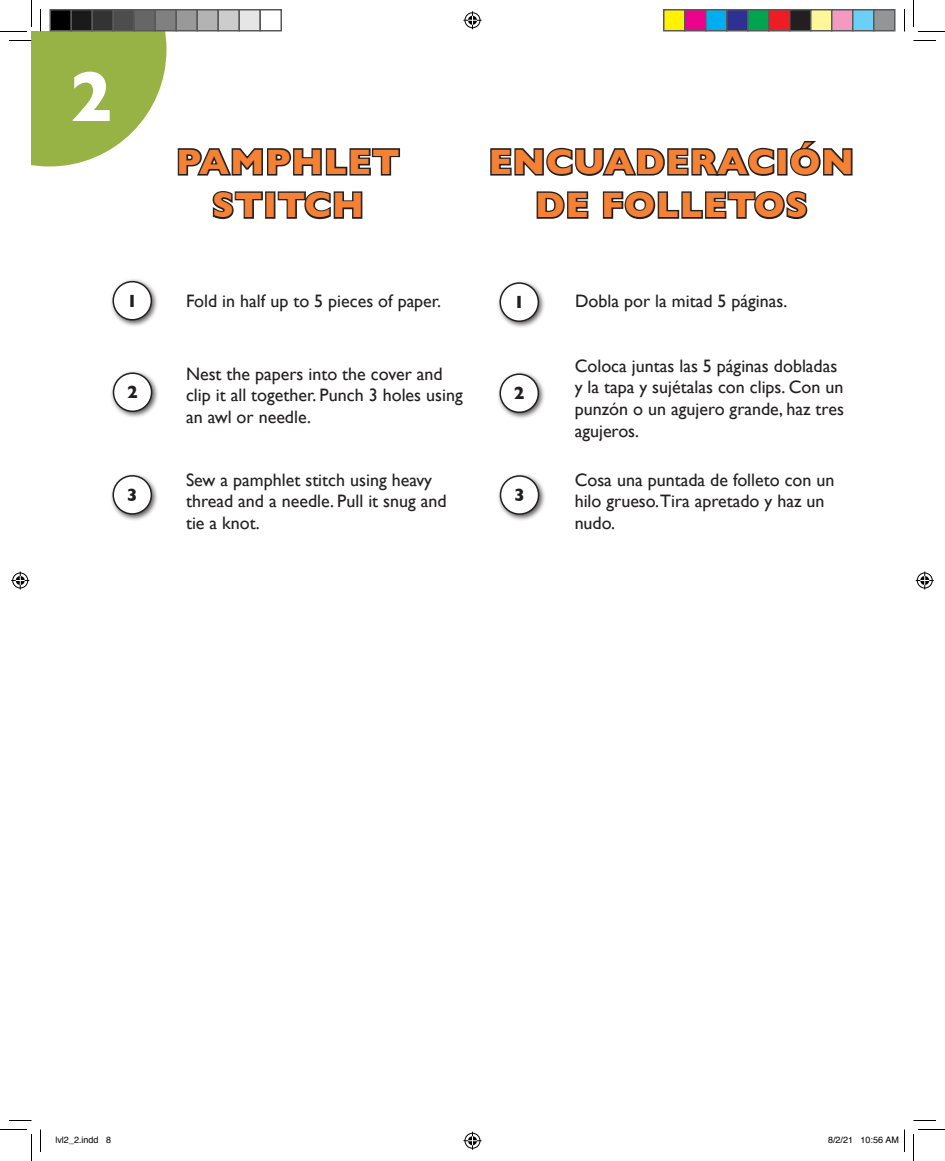
<style>
.page{position:relative;width:945px;height:1161px;background:#fff}
.page>*{position:absolute;margin:0;border:0;box-sizing:border-box;transform-origin:0 0}
.t1{font:700 72px "Gill Sans";color:#fff}
.t2{font:700 36px/43.2px "Gill Sans";letter-spacing:.025em;color:#f48134;text-align:center}
.t3{font:18px/21.6px "Gill Sans";color:#231f20}
.t4{font:700 18px "Gill Sans";color:#231f20}
.t5{font:9px "Helvetica";color:#000}
</style>
<div class="page">
<div style="left:497px;top:371px;width:49px;height:49px;background:#231f20;opacity:.75"></div>
<div style="left:500px;top:374px;width:38px;height:38px;background:#fff;border-radius:50%"></div>
<div style="left:500px;top:373px;width:39px;height:40px;border:2px solid #231f20;border-radius:50%"></div>
<div style="left:497px;top:279px;width:49px;height:50px;background:#231f20;opacity:.75"></div>
<div style="left:500px;top:283px;width:38px;height:38px;background:#fff;border-radius:50%"></div>
<div style="left:500px;top:282px;width:39px;height:40px;border:2px solid #231f20;border-radius:50%"></div>
<div style="left:110px;top:278px;width:49px;height:50px;background:#231f20;opacity:.75"></div>
<div style="left:113px;top:282px;width:38px;height:38px;background:#fff;border-radius:50%"></div>
<div style="left:113px;top:281px;width:39px;height:40px;border:2px solid #231f20;border-radius:50%"></div>
<div style="left:497px;top:472px;width:50px;height:50px;background:#231f20;opacity:.75"></div>
<div style="left:501px;top:476px;width:38px;height:38px;background:#fff;border-radius:50%"></div>
<div style="left:500px;top:475px;width:39px;height:40px;border:2px solid #231f20;border-radius:50%"></div>
<div style="left:110px;top:370px;width:50px;height:49px;background:#231f20;opacity:.75"></div>
<div style="left:114px;top:373px;width:38px;height:38px;background:#fff;border-radius:50%"></div>
<div style="left:113px;top:372px;width:39px;height:40px;border:2px solid #231f20;border-radius:50%"></div>
<div style="left:110px;top:472px;width:49px;height:50px;background:#231f20;opacity:.75"></div>
<div style="left:113px;top:476px;width:38px;height:38px;background:#fff;border-radius:50%"></div>
<div style="left:113px;top:475px;width:39px;height:40px;border:2px solid #231f20;border-radius:50%"></div>
<svg style="left:490px;top:147px;width:285px;height:29px"></svg>
<div style="left:777px;top:148px;width:11px;height:28px;border:3px solid #231f20"></div>
<svg style="left:790px;top:141px;width:63px;height:35px"></svg>
<svg style="left:536px;top:191px;width:53px;height:28px"></svg>
<svg style="left:602px;top:191px;width:206px;height:29px"></svg>
<svg style="left:177px;top:148px;width:224px;height:28px"></svg>
<svg style="left:212px;top:191px;width:51px;height:29px"></svg>
<div style="left:265px;top:191px;width:10px;height:28px;border:3px solid #231f20"></div>
<svg style="left:277px;top:191px;width:86px;height:29px"></svg>
<svg style="left:914px;top:40px;width:22px;height:1px"></svg>
<svg style="left:9px;top:1120px;width:23px;height:1px"></svg>
<svg style="left:914px;top:1120px;width:22px;height:1px"></svg>
<svg style="left:40px;top:1130px;width:1px;height:22px"></svg>
<svg style="left:904px;top:9px;width:1px;height:23px"></svg>
<svg style="left:0;top:0;width:166px;height:166px"></svg>
<svg style="left:0;top:1129px;width:32px;height:32px"></svg>
<svg style="left:913px;top:0;width:32px;height:32px"></svg>
<svg style="left:913px;top:1129px;width:32px;height:32px"></svg>
<svg style="left:464px;top:11px;width:18px;height:18px"></svg>
<svg style="left:464px;top:1132px;width:18px;height:18px"></svg>
<svg style="left:11px;top:572px;width:18px;height:18px"></svg>
<svg style="left:916px;top:572px;width:18px;height:18px"></svg>
<div style="left:50px;top:10px;width:21px;height:21px;background:#000"></div>
<div style="left:50px;top:9px;width:22px;height:23px;border:2px solid #595959"></div>
<div style="left:71px;top:10px;width:21px;height:21px;background:#1a1a1a"></div>
<div style="left:70px;top:9px;width:23px;height:23px;border:2px solid #595959"></div>
<div style="left:92px;top:10px;width:21px;height:21px;background:#333"></div>
<div style="left:92px;top:9px;width:22px;height:23px;border:2px solid #595959"></div>
<div style="left:113px;top:10px;width:21px;height:21px;background:#4d4d4d"></div>
<div style="left:112px;top:9px;width:23px;height:23px;border:2px solid #595959"></div>
<div style="left:134px;top:10px;width:21px;height:21px;background:#666"></div>
<div style="left:134px;top:9px;width:22px;height:23px;border:2px solid #595959"></div>
<div style="left:155px;top:10px;width:21px;height:21px;background:#808080"></div>
<div style="left:154px;top:9px;width:23px;height:23px;border:2px solid #595959"></div>
<div style="left:176px;top:10px;width:21px;height:21px;background:#999"></div>
<div style="left:176px;top:9px;width:22px;height:23px;border:2px solid #595959"></div>
<div style="left:197px;top:10px;width:21px;height:21px;background:#b3b3b3"></div>
<div style="left:196px;top:9px;width:23px;height:23px;border:2px solid #595959"></div>
<div style="left:218px;top:10px;width:21px;height:21px;background:#ccc"></div>
<div style="left:218px;top:9px;width:22px;height:23px;border:2px solid #595959"></div>
<div style="left:239px;top:10px;width:21px;height:21px;background:#e6e6e6"></div>
<div style="left:238px;top:9px;width:23px;height:23px;border:2px solid #595959"></div>
<div style="left:260px;top:9px;width:22px;height:23px;border:2px solid #595959"></div>
<div style="left:664px;top:10px;width:21px;height:21px;background:#fff101"></div>
<div style="left:663px;top:9px;width:23px;height:23px;border:2px solid #595959"></div>
<div style="left:685px;top:10px;width:21px;height:21px;background:#ed028c"></div>
<div style="left:684px;top:9px;width:22px;height:23px;border:2px solid #595959"></div>
<div style="left:706px;top:10px;width:21px;height:21px;background:#00aeef"></div>
<div style="left:705px;top:9px;width:23px;height:23px;border:2px solid #595959"></div>
<div style="left:727px;top:10px;width:21px;height:21px;background:#2e3092"></div>
<div style="left:726px;top:9px;width:22px;height:23px;border:2px solid #595959"></div>
<div style="left:748px;top:10px;width:21px;height:21px;background:#00a54f"></div>
<div style="left:747px;top:9px;width:23px;height:23px;border:2px solid #595959"></div>
<div style="left:769px;top:10px;width:21px;height:21px;background:#ee1d23"></div>
<div style="left:768px;top:9px;width:22px;height:23px;border:2px solid #595959"></div>
<div style="left:790px;top:10px;width:21px;height:21px;background:#231f20"></div>
<div style="left:789px;top:9px;width:23px;height:23px;border:2px solid #595959"></div>
<div style="left:811px;top:10px;width:21px;height:21px;background:#fff79a"></div>
<div style="left:810px;top:9px;width:22px;height:23px;border:2px solid #595959"></div>
<div style="left:832px;top:10px;width:21px;height:21px;background:#f499c2"></div>
<div style="left:831px;top:9px;width:23px;height:23px;border:2px solid #595959"></div>
<div style="left:853px;top:10px;width:21px;height:21px;background:#6bcff6"></div>
<div style="left:852px;top:9px;width:22px;height:23px;border:2px solid #595959"></div>
<div style="left:874px;top:10px;width:21px;height:21px;background:#939598"></div>
<div style="left:873px;top:9px;width:23px;height:23px;border:2px solid #595959"></div>
<svg style="left:904px;top:1130px;width:1px;height:22px"></svg>
<h1 class="t1" style="left:70px;top:40px;width:44px">2</h1>
<h2 class="t2" style="left:176px;top:140px;width:225px">PAMPHLET<br>STITCH</h2>
<h2 class="t2" style="left:489px;top:140px;width:367px">ENCUADERACIÓN<br>DE FOLLETOS</h2>
<p class="t3" style="left:186px;top:290px;width:257px">Fold in half up to 5 pieces of paper.</p>
<p class="t4" style="left:127px;top:287px;width:12px">1</p>
<p class="t4" style="left:514px;top:288px;width:12px">1</p>
<p class="t4" style="left:127px;top:378px;width:12px">2</p>
<p class="t4" style="left:127px;top:481px;width:12px">3</p>
<p class="t3" style="left:186px;top:363px;width:278px">Nest the papers into the cover and clip it all together. Punch 3 holes using an awl or needle.</p>
<p class="t3" style="left:186px;top:469px;width:262px">Sew a pamphlet stitch using heavy thread and a needle. Pull it snug and tie a knot.</p>
<p class="t4" style="left:514px;top:379px;width:12px">2</p>
<p class="t4" style="left:514px;top:481px;width:12px">3</p>
<p class="t3" style="left:575px;top:290px;width:214px">Dobla por la mitad 5 páginas.</p>
<p class="t3" style="left:575px;top:355px;width:271px">Coloca juntas las 5 páginas dobladas y la tapa y sujétalas con clips. Con un punzón o un agujero grande, haz tres agujeros.</p>
<p class="t3" style="left:575px;top:469px;width:261px">Cosa una puntada de folleto con un hilo grueso.Tira apretado y haz un nudo.</p>
<p class="t5" style="left:56px;top:1133px;width:57px">lvl2_2.indd 8</p>
<p class="t5" style="left:828px;top:1133px;width:73px">8/2/21 10:56 AM</p>
</div>
